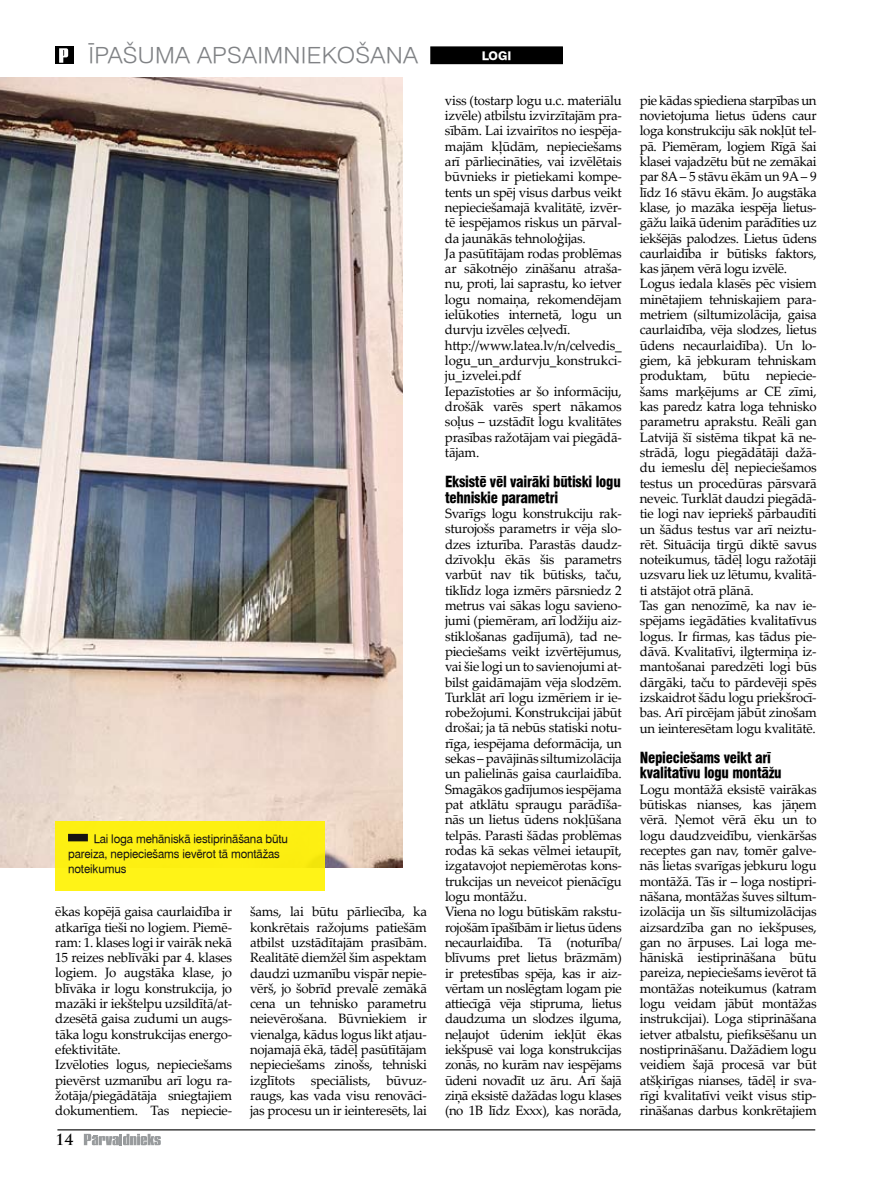
<style>
.page{position:relative;width:872px;height:1191px;background:#fff}
.page>*{position:absolute;margin:0;border:0;box-sizing:border-box;transform-origin:0 0}
.t1{font:22.35px "Heraldica Lt Baltic Normal";letter-spacing:.01em;color:#808285;scale:1.1 1}
.t2{font:15px/15.3px "Heraldica Bk Cn Baltic Normal";letter-spacing:-.02em;color:#000}
.t3{font:700 15px "Trajan Pro";color:#000}
.t4{font:13.5px/15.3px "Palatino Linotype";letter-spacing:-.02em;color:#000}
.t5{font:12px/15px "Heraldica Baltic Normal";letter-spacing:-.01em;color:#000;scale:.96 1}
.t6{font:12px "Heraldica Hv Baltic Normal";color:#fff}
</style>
<div class="page">
<svg style="left:84px;top:1133px;width:77px;height:12px"></svg>
<hr style="left:57px;top:1129px;width:758px;height:1px;background:#000">
<img style="left:0;top:78px;width:403px;height:789px">
<div style="left:55px;top:821px;width:270px;height:69px;background:#fdf012"></div>
<div style="left:68px;top:834px;width:20px;height:7px;background:#151312"></div>
<div style="left:55px;top:47px;width:19px;height:17px;background:#000"></div>
<svg style="left:59px;top:48px;width:9px;height:15px"></svg>
<div style="left:431px;top:47px;width:131px;height:17px;background:#000"></div>
<h1 class="t1" style="left:89px;top:42px;width:301px">ĪPAŠUMA APSAIMNIEKOŠANA</h1>
<p class="t6" style="left:482px;top:48px;width:31px">logi</p>
<p class="t5" style="left:68px;top:831px;width:231px;text-indent:26px">Lai loga mehāniskā iestiprināšana būtu pareiza, nepieciešams ievērot tā montāžas noteikumus</p>
<p class="t4" style="left:55px;top:903px;width:178px">ēkas kopējā gaisa caurlaidība ir atkarīga tieši no logiem. Piemē&shy;ram: 1. klases logi ir vairāk nekā<br>15 reizes neblīvāki par 4. klases logiem. Jo augstāka klase, jo blīvāka ir logu konstrukcija, jo mazāki ir iekštelpu uzsildītā/at&shy;dzesētā gaisa zudumi un augs&shy;tāka logu konstrukcijas energo&shy;efektivitāte.<br>Izvēloties logus, nepieciešams pievērst uzmanību arī logu ra&shy;žotāja/piegādātāja sniegtajiem dokumentiem. Tas nepiecie-</p>
<p class="t4" style="left:250px;top:903px;width:178px;text-align:justify">šams, lai būtu pārliecība, ka konkrētais ražojums patiešām atbilst uzstādītajām prasībām.<br>Realitātē diemžēl šim aspektam daudzi uzmanību vispār nepie&shy;vērš, jo šobrīd prevalē zemākā cena un tehnisko parametru neievērošana. Būvniekiem ir vienalga, kādus logus likt atjau&shy;nojamajā ēkā, tādēļ pasūtītājam nepieciešams zinošs, tehniski izglītots speciālists, būvuz&shy;raugs, kas vada visu renovāci&shy;jas procesu un ir ieinteresēts, lai</p>
<p class="t3" style="left:55px;top:1130px;width:19px">14</p>
<p class="t4" style="left:445px;top:92px;width:178px">viss (tostarp logu u.c. materiālu izvēle) atbilstu izvirzītajām pra&shy;sībām. Lai izvairītos no iespēja&shy;majām kļūdām, nepieciešams arī pārliecināties, vai izvēlētais būvnieks ir pietiekami kompe&shy;tents un spēj visus darbus veikt nepieciešamajā kvalitātē, izvēr&shy;tē iespējamos riskus un pārval&shy;da jaunākās tehnoloģijas.<br>Ja pasūtītājam rodas problēmas ar sākotnējo zināšanu atraša&shy;nu, proti, lai saprastu, ko ietver logu nomaiņa, rekomendējam ielūkoties internetā, logu un durvju izvēles ceļvedī. http://www.latea.lv/n/celvedis_ logu_un_ardurvju_konstrukci&shy;ju_izvelei.pdf<br>Iepazīstoties ar šo informāciju, drošāk varēs spert nākamos soļus – uzstādīt logu kvalitātes prasības ražotājam vai piegādā&shy;tājam.</p>
<p class="t2" style="left:445px;top:475px;width:177px">Eksistē vēl vairāki būtiski logu tehniskie parametri</p>
<p class="t4" style="left:445px;top:505px;width:178px">Svarīgs logu konstrukciju rak&shy;sturojošs parametrs ir vēja slo&shy;dzes izturība. Parastās daudz&shy;dzīvokļu ēkās šis parametrs varbūt nav tik būtisks, taču, tiklīdz loga izmērs pārsniedz 2 metrus vai sākas logu savieno&shy;jumi (piemēram, arī lodžiju aiz&shy;stiklošanas gadījumā), tad ne&shy;pieciešams veikt izvērtējumus, vai šie logi un to savienojumi at&shy;bilst gaidāmajām vēja slodzēm.<br>Turklāt arī logu izmēriem ir ie&shy;robežojumi. Konstrukcijai jābūt drošai; ja tā nebūs statiski notu&shy;rīga, iespējama deformācija, un sekas – pavājinās siltumizolācija un palielinās gaisa caurlaidība.<br>Smagākos gadījumos iespējama pat atklātu spraugu parādīša&shy;nās un lietus ūdens nokļūšana telpās. Parasti šādas problēmas rodas kā sekas vēlmei ietaupīt, izgatavojot nepiemērotas kons&shy;trukcijas un neveicot pienācīgu logu montāžu.<br>Viena no logu būtiskām rakstu&shy;rojošām īpašībām ir lietus ūdens necaurlaidība. Tā (noturība/ blīvums pret lietus brāzmām) ir pretestības spēja, kas ir aiz&shy;vērtam un noslēgtam logam pie attiecīgā vēja stipruma, lietus daudzuma un slodzes ilguma, neļaujot ūdenim iekļūt ēkas iekšpusē vai loga konstrukcijas zonās, no kurām nav iespējams ūdeni novadīt uz āru. Arī šajā ziņā eksistē dažādas logu klases (no 1B līdz Exxx), kas norāda,</p>
<p class="t4" style="left:640px;top:92px;width:178px">pie kādas spiediena starpības un novietojuma lietus ūdens caur loga konstrukciju sāk nokļūt tel&shy;pā. Piemēram, logiem Rīgā šai klasei vajadzētu būt ne zemākai par 8A – 5 stāvu ēkām un 9A – 9 līdz 16 stāvu ēkām. Jo augstāka klase, jo mazāka iespēja lietus&shy;gāžu laikā ūdenim parādīties uz iekšējās palodzes. Lietus ūdens caurlaidība ir būtisks faktors, kas jāņem vērā logu izvēlē.<br>Logus iedala klasēs pēc visiem minētajiem tehniskajiem para&shy;metriem (siltumizolācija, gaisa caurlaidība, vēja slodzes, lietus ūdens necaurlaidība). Un lo&shy;giem, kā jebkuram tehniskam produktam, būtu nepiecie&shy;šams marķējums ar CE zīmi, kas paredz katra loga tehnisko parametru aprakstu. Reāli gan<br>Latvijā šī sistēma tikpat kā ne&shy;strādā, logu piegādātāji dažā&shy;du iemeslu dēļ nepieciešamos testus un procedūras pārsvarā neveic. Turklāt daudzi piegādā&shy;tie logi nav iepriekš pārbaudīti un šādus testus var arī neiztu&shy;rēt. Situācija tirgū diktē savus noteikumus, tādēļ logu ražotāji uzsvaru liek uz lētumu, kvalitā&shy;ti atstājot otrā plānā.<br>Tas gan nenozīmē, ka nav ie&shy;spējams iegādāties kvalitatīvus logus. Ir firmas, kas tādus pie&shy;dāvā. Kvalitatīvi, ilgtermiņa iz&shy;mantošanai paredzēti logi būs dārgāki, taču to pārdevēji spēs izskaidrot šādu logu priekšrocī&shy;bas. Arī pircējam jābūt zinošam un ieinteresētam logu kvalitātē.</p>
<p class="t2" style="left:640px;top:750px;width:143px">Nepieciešams veikt arī kvalitatīvu logu montāžu</p>
<p class="t4" style="left:640px;top:781px;width:178px;text-align:justify">Logu montāžā eksistē vairākas būtiskas nianses, kas jāņem vērā. Ņemot vērā ēku un to logu daudzveidību, vienkāršas receptes gan nav, tomēr galve&shy;nās lietas svarīgas jebkuru logu montāžā. Tās ir – loga nostipri&shy;nāšana, montāžas šuves siltum&shy;izolācija un šīs siltumizolācijas aizsardzība gan no iekšpuses, gan no ārpuses. Lai loga me&shy;hāniskā iestiprināšana būtu pareiza, nepieciešams ievērot tā montāžas noteikumus (katram logu veidam jābūt montāžas instrukcijai). Loga stiprināšana ietver atbalstu, piefiksēšanu un nostiprināšanu. Dažādiem logu veidiem šajā procesā var būt atšķirīgas nianses, tādēļ ir sva&shy;rīgi kvalitatīvi veikt visus stip&shy;rināšanas darbus konkrētajiem</p>
</div>
